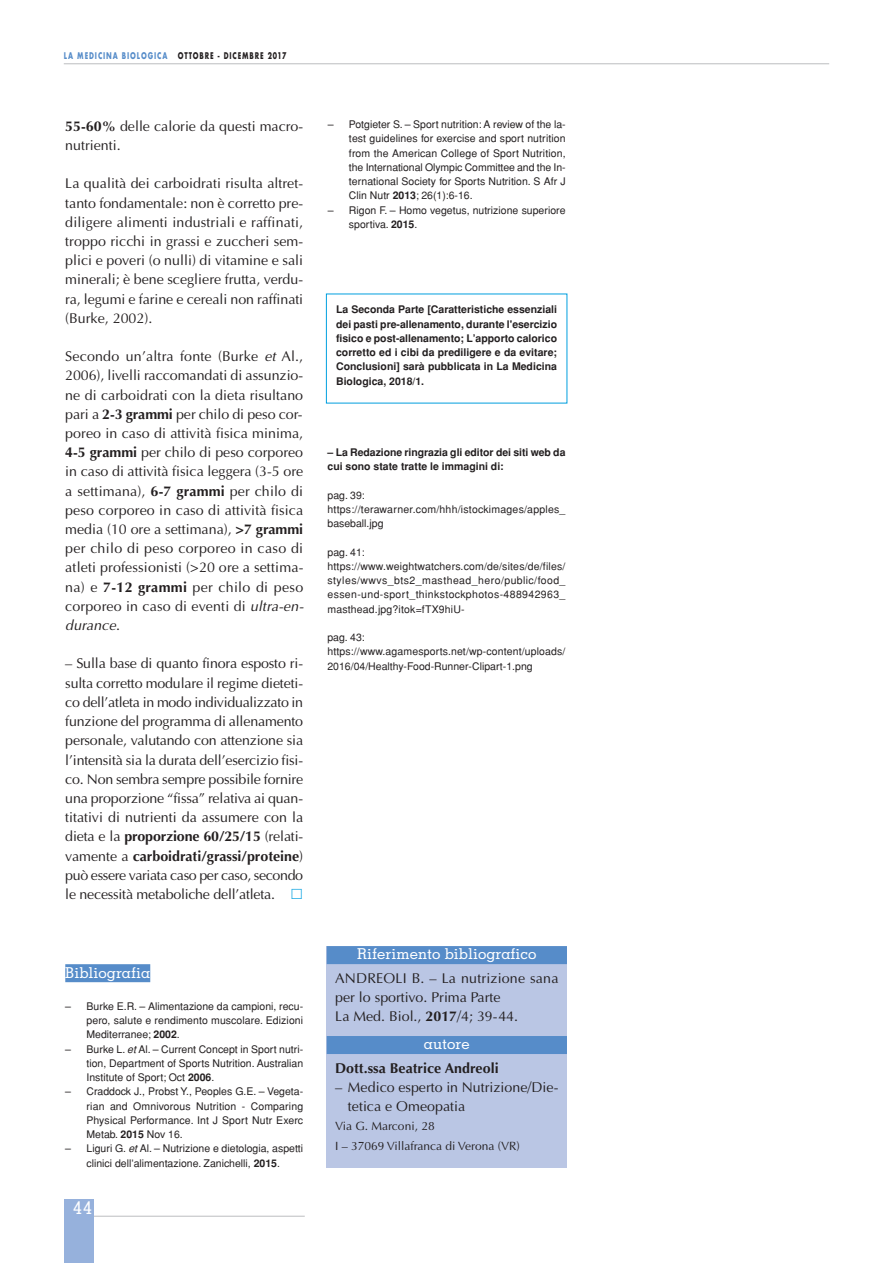
<style>
.page{position:relative;width:893px;height:1263px;background:#fff}
.page>*{position:absolute;margin:0;border:0;box-sizing:border-box;transform-origin:0 0}
.t1{font:500 18px "Memphis";color:#fff}
.t2{font:500 15px "Memphis";color:#fff}
.t3{font:14.25px/19.2px "Optima";color:#231f20}
.t4{font:700 14.25px "Optima";color:#231f20}
.t5{font:12px/19.2px "Optima";color:#231f20}
.t6{font:10.5px/14.2px "Helvetica";letter-spacing:.01em;color:#231f20;text-align:justify}
.t7{font:700 10.5px/14.2px "Helvetica";color:#231f20;text-align:justify}
.t8{font:10.5px/14.2px "Helvetica";letter-spacing:.035em;color:#231f20}
.t9{font:700 9px "Futura";letter-spacing:.135em;color:#231f20;scale:.7 1}
.s1{color:#568cc9}
.s2{font-weight:700}
.s3{font-style:italic}
</style>
<div class="page">
<hr style="left:85px;top:1216px;width:220px;height:1px;background:#bcbdc0">
<div style="left:64px;top:1199px;width:30px;height:64px;background:#96b1dc"></div>
<hr style="left:64px;top:64px;width:765px;height:1px;background:#bcbdc0">
<div style="left:65px;top:964px;width:85px;height:18px;background:#568cc9"></div>
<div style="left:327px;top:946px;width:240px;height:222px;background:#bac6e4"></div>
<div style="left:327px;top:946px;width:240px;height:18px;background:#568cc9"></div>
<div style="left:327px;top:1036px;width:240px;height:18px;background:#568cc9"></div>
<p class="t9" style="left:64px;top:49px;width:320px"><span class="s1">LA MEDICINA BIOLOGICA</span> OTTOBRE - DICEMBRE 2017</p>
<p class="t3" style="left:65px;top:116px;width:239px"><span class="s2">55-60%</span> delle calorie da questi macro&shy;nutrienti.</p>
<p class="t3" style="left:65px;top:174px;width:239px;text-align:justify">La qualità dei carboidrati risulta altret&shy;tanto fondamentale: non è corretto pre&shy;diligere alimenti industriali e raffinati, troppo ricchi in grassi e zuccheri sem&shy;plici e poveri (o nulli) di vitamine e sali minerali; è bene scegliere frutta, verdu&shy;ra, legumi e farine e cereali non raffinati (Burke, 2002).</p>
<p class="t3" style="left:65px;top:347px;width:240px;text-align:justify">Secondo un’altra fonte (Burke <span class="s3">et</span> Al., 2006), livelli raccomandati di assunzio&shy;ne di carboidrati con la dieta risultano pari a <span class="s2">2-3 grammi</span> per chilo di peso cor&shy;poreo in caso di attività fisica minima, <span class="s2">4-5 grammi</span> per chilo di peso corporeo in caso di attività fisica leggera (3-5 ore a settimana), <span class="s2">6-7 grammi</span> per chilo di peso corporeo in caso di attività fisica media (10 ore a settimana), <span class="s2">&gt;7 grammi </span>per chilo di peso corporeo in caso di atleti professionisti (&gt;20 ore a settima&shy;na) e <span class="s2">7-12 grammi</span> per chilo di peso corporeo in caso di eventi di <span class="s3">ultra-en&shy;durance</span>.</p>
<p class="t3" style="left:65px;top:654px;width:240px;text-align:justify">– Sulla base di quanto finora esposto ri&shy;sulta corretto modulare il regime dieteti&shy;co dell’atleta in modo individualizzato in funzione del programma di allenamento personale, valutando con attenzione sia l’intensità sia la durata dell’esercizio fisi&shy;co. Non sembra sempre possibile fornire una proporzione “fissa” relativa ai quan&shy;titativi di nutrienti da assumere con la dieta e la <span class="s2">proporzione 60/25/15</span> (relati&shy;vamente a <span class="s2">carboidrati/grassi/proteine</span>) può essere variata caso per caso, secondo le necessità metaboliche dell’atleta.</p>
<p class="t2" style="left:65px;top:967px;width:86px">Bibliografia</p>
<p class="t6" style="left:87px;top:999px;width:218px;text-indent:-21px">– Burke E.R. – Alimentazione da campioni, recu&shy;pero, salute e rendimento muscolare. Edizioni Mediterranee; <span class="s2">2002</span>.</p>
<p class="t6" style="left:87px;top:1042px;width:218px;text-indent:-21px">– Burke L. <span class="s3">et</span> Al. – Current Concept in Sport nutri&shy;tion, Department of Sports Nutrition. Australian Institute of Sport; Oct <span class="s2">2006</span>.</p>
<p class="t6" style="left:87px;top:1084px;width:218px;text-indent:-21px">– Craddock J., Probst Y., Peoples G.E. – Vegeta&shy;rian and Omnivorous Nutrition - Comparing Physical Performance. Int J Sport Nutr Exerc Metab. <span class="s2">2015</span> Nov 16.</p>
<p class="t6" style="left:65px;top:1141px;width:239px;text-align:center">– Liguri G. <span class="s3">et</span> Al. – Nutrizione e dietologia, aspetti clinici dell’alimentazione. Zanichelli, <span class="s2">2015</span>.</p>
<p class="t1" style="left:73px;top:1201px;width:20px">44</p>
<p class="t6" style="left:349px;top:117px;width:218px;text-indent:-21px">– Potgieter S. – Sport nutrition: A review of the la&shy;test guidelines for exercise and sport nutrition from the American College of Sport Nutrition, the International Olympic Committee and the In&shy;ternational Society for Sports Nutrition. S Afr J Clin Nutr <span class="s2">2013</span>; 26(1):6-16.</p>
<p class="t6" style="left:349px;top:203px;width:218px;text-indent:-21px">– Rigon F. – Homo vegetus, nutrizione superiore sportiva. <span class="s2">2015</span>.</p>
<p class="t7" style="left:336px;top:303px;width:222px">La Seconda Parte [Caratteristiche essenziali dei pasti pre-allenamento, durante l'esercizio fisico e post-allenamento; L’apporto calorico corretto ed i cibi da prediligere e da evitare; Conclusioni] sarà pubblicata in La Medicina Biologica, 2018/1.</p>
<p class="t7" style="left:328px;top:445px;width:239px">– La Redazione ringrazia gli editor dei siti web da cui sono state tratte le immagini di:</p>
<p class="t6" style="left:327px;top:488px;width:239px;text-align:left">pag. 39: https://terawarner.com/hhh/istockimages/apples_ baseball.jpg</p>
<p class="t8" style="left:327px;top:545px;width:239px">pag. 41: https://www.weightwatchers.com/de/sites/de/files/ styles/wwvs_bts2_masthead_hero/public/food_ essen-und-sport_thinkstockphotos-488942963_ masthead.jpg?itok=fTX9hiU-</p>
<p class="t6" style="left:327px;top:630px;width:239px;text-align:left">pag. 43: https://www.agamesports.net/wp-content/uploads/<br>2016/04/Healthy-Food-Runner-Clipart-1.png</p>
<p class="t2" style="left:357px;top:949px;width:181px">Riferimento bibliografico</p>
<p class="t3" style="left:335px;top:968px;width:225px">ANDREOLI B. – La nutrizione sana per lo sportivo. Prima Parte<br>La Med. Biol., <span class="s2">2017</span>/4; 39-44.</p>
<p class="t2" style="left:424px;top:1038px;width:47px">autore</p>
<p class="t4" style="left:335px;top:1060px;width:165px">Dott.ssa Beatrice Andreoli</p>
<p class="t3" style="left:348px;top:1077px;width:212px;text-indent:-13px">– Medico esperto in Nutrizione/Die&shy;tetica e Omeopatia</p>
<p class="t5" style="left:335px;top:1117px;width:186px">Via G. Marconi, 28<br>I – 37069 Villafranca di Verona (VR)</p>
</div>
